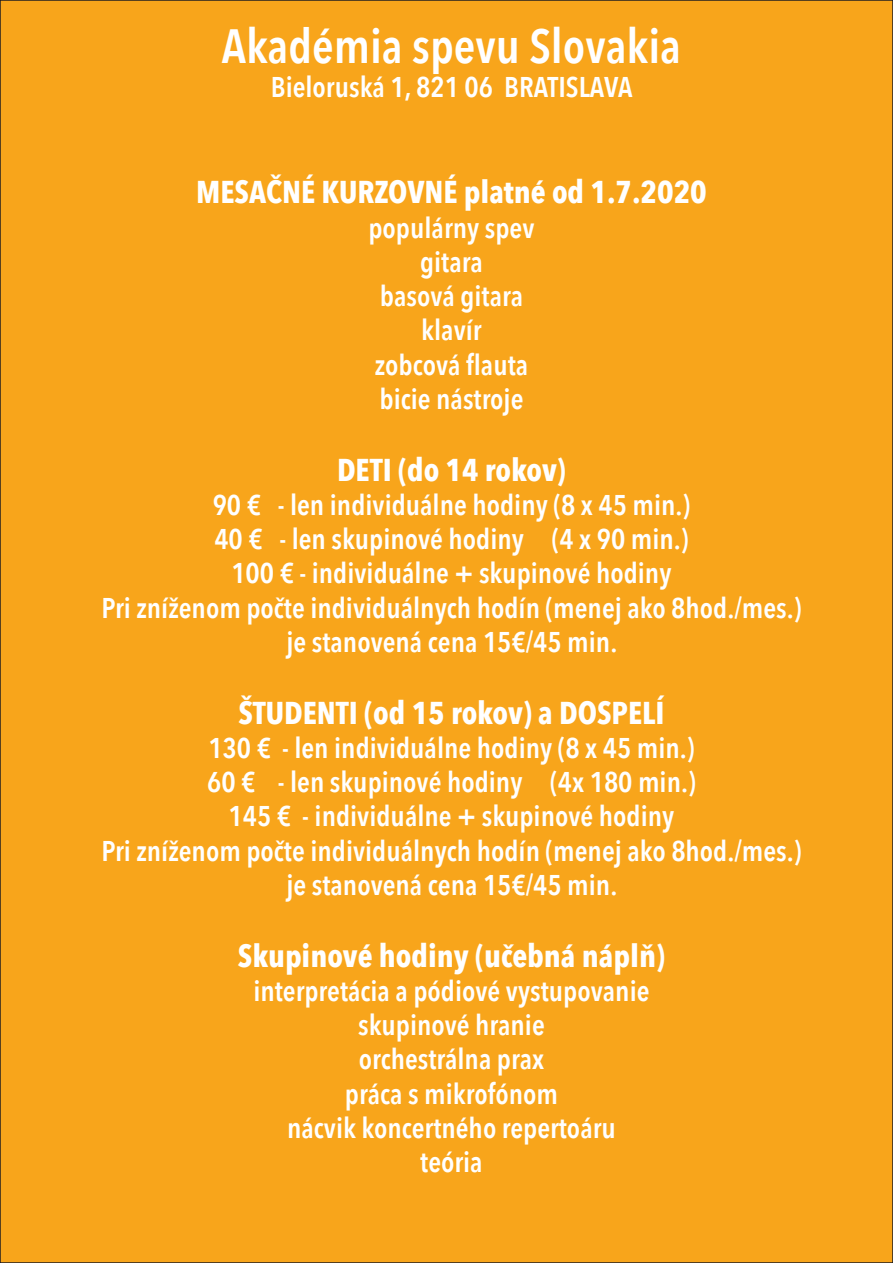
<style>
.page{position:relative;width:893px;height:1263px;background:#f8a51b}
.page>*{position:absolute;margin:0;border:0;box-sizing:border-box;transform-origin:0 0}
.t1{font:600 48px "Avenir Next Condensed";color:#fff}
.t2{font:700 31.5px "Avenir Next Condensed";color:#fff}
.t3{font:600 28.5px/34.2px "Avenir Next Condensed";color:#fff;text-align:center}
</style>
<div class="page">
<h1 class="t1" style="left:222px;top:5px;width:461px">Akadémia spevu Slovakia</h1>
<p class="t3" style="left:271px;top:69px;width:363px">Bieloruská 1, 821 06 BRATISLAVA</p>
<p class="t2" style="left:196px;top:173px;width:512px">MESAČNÉ KURZOVNÉ platné od 1.7.2020</p>
<p class="t3" style="left:368px;top:210px;width:167px">populárny spev gitara<br>basová gitara klavír<br>zobcová flauta bicie nástroje</p>
<p class="t2" style="left:337px;top:450px;width:230px">DETI (do 14 rokov)</p>
<p class="t3" style="left:102px;top:487px;width:701px">90 € - len individuálne hodiny (8 x 45 min.)<br>40 € - len skupinové hodiny (4 x 90 min.)<br>100 € - individuálne + skupinové hodiny<br>Pri zníženom počte individuálnych hodín (menej ako 8hod./mes.) je stanovená cena 15€/45 min.</p>
<p class="t2" style="left:238px;top:693px;width:428px">ŠTUDENTI (od 15 rokov) a DOSPELÍ</p>
<p class="t3" style="left:102px;top:730px;width:701px">130 € - len individuálne hodiny (8 x 45 min.)<br>60 € - len skupinové hodiny (4x 180 min.)<br>145 € - individuálne + skupinové hodiny<br>Pri zníženom počte individuálnych hodín (menej ako 8hod./mes.) je stanovená cena 15€/45 min.</p>
<p class="t2" style="left:238px;top:936px;width:429px">Skupinové hodiny (učebná náplň)</p>
<p class="t3" style="left:253px;top:973px;width:398px">interpretácia a pódiové vystupovanie skupinové hranie<br>orchestrálna prax<br>práca s mikrofónom<br>nácvik koncertného repertoáru teória</p>
</div>
